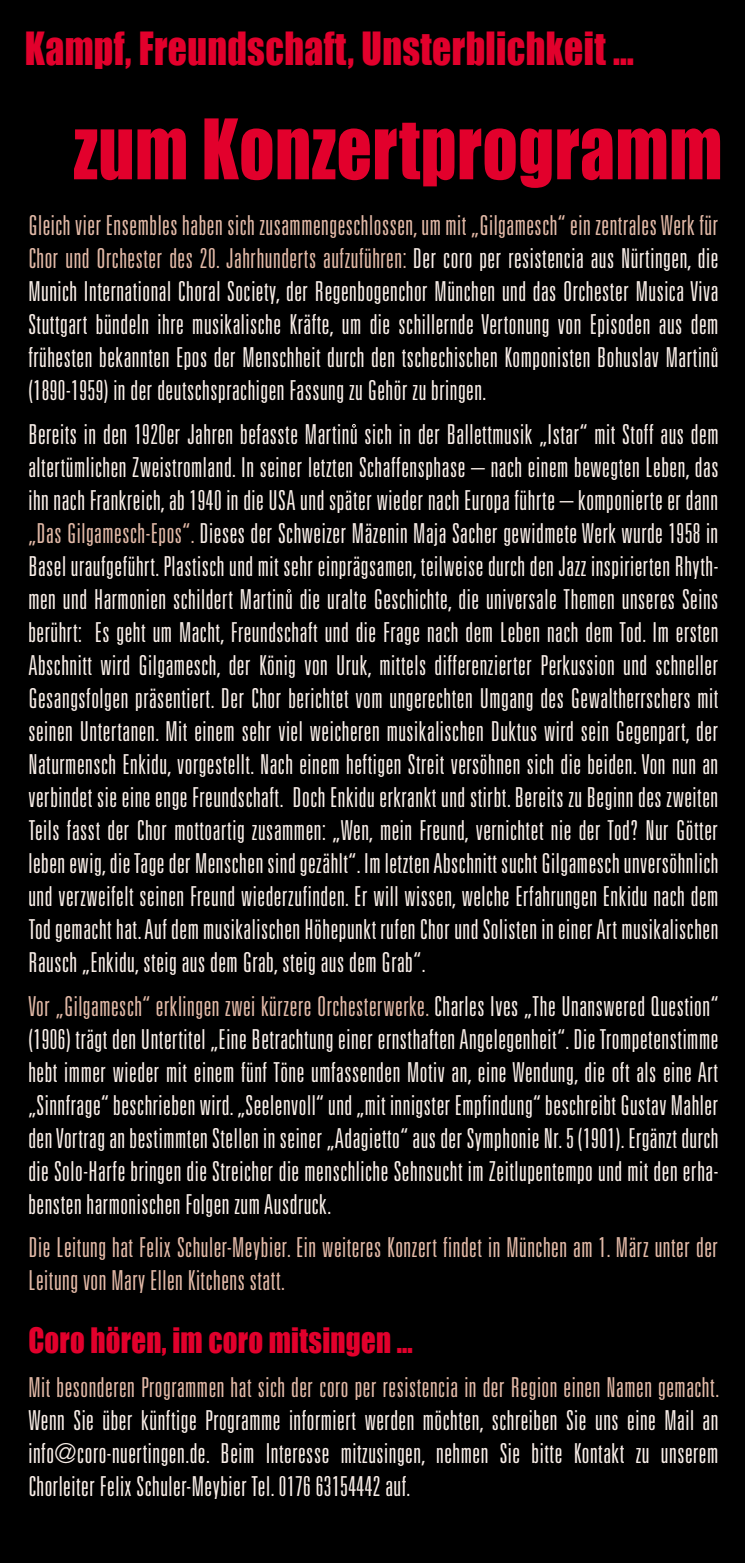
<style>
.page{position:relative;width:745px;height:1563px;background:#fff}
.page>*{position:absolute;margin:0;border:0;box-sizing:border-box;transform-origin:0 0}
.t1{font:77px "Impact";letter-spacing:.01em;color:#e2002c;scale:.89 1}
.t2{font:42px "Impact";letter-spacing:.01em;color:#e2002c;scale:.89 1}
.t3{font:32.25px "Impact";letter-spacing:.01em;color:#e2002c;scale:.89 1}
.t4{font:300 ultra-condensed 27.5px/33px "Univers LT Std";letter-spacing:.02em;color:#f8ede7;text-align:justify}
.t5{font:300 ultra-condensed 27.5px/33px "Univers LT Std";letter-spacing:.02em;color:#e1b8a6}
.s1{color:#e1b8a6}
</style>
<div class="page">
<div style="left:0;top:0;width:744px;height:1563px;background:#000"></div>
<h2 class="t2" style="left:25px;top:16px;width:685px">Kampf, Freundschaft, Unsterblichkeit …</h2>
<h1 class="t1" style="left:74px;top:89px;width:730px">zum Konzertprogramm</h1>
<p class="t4" style="left:28px;top:209px;width:691px"><span class="s1">Gleich vier Ensembles haben sich zusammengeschlossen, um mit „Gilgamesch“ ein zentrales Werk für Chor und Orchester des 20. Jahrhunderts aufzuführen:</span> Der coro per resistencia aus Nürtingen, die Munich International Choral Society, der Regenbogenchor München und das Orchester Musica Viva Stuttgart bündeln ihre musikalische Kräfte, um die schillernde Vertonung von Episoden aus dem frühesten bekannten Epos der Menschheit durch den tschechischen Komponisten Bohuslav Martinu (1890-1959) in der deutschsprachigen Fassung zu Gehör zu bringen.</p>
<p class="t4" style="left:28px;top:417px;width:691px">Bereits in den 1920er Jahren befasste Martinu sich in der Ballettmusik „Istar“ mit Stoff aus dem altertümlichen Zweistromland. In seiner letzten Schaffensphase – nach einem bewegten Leben, das ihn nach Frankreich, ab 1940 in die USA und später wieder nach Europa führte – komponierte er dann <span class="s1">„Das Gilgamesch-Epos“.</span> Dieses der Schweizer Mäzenin Maja Sacher gewidmete Werk wurde 1958 in Basel uraufgeführt. Plastisch und mit sehr einprägsamen, teilweise durch den Jazz inspirierten Rhyth&shy;men und Harmonien schildert Martinu die uralte Geschichte, die universale Themen unseres Seins berührt: Es geht um Macht, Freundschaft und die Frage nach dem Leben nach dem Tod. Im ersten Abschnitt wird Gilgamesch, der König von Uruk, mittels differenzierter Perkussion und schneller Gesangsfolgen präsentiert. Der Chor berichtet vom ungerechten Umgang des Gewaltherrschers mit seinen Untertanen. Mit einem sehr viel weicheren musikalischen Duktus wird sein Gegenpart, der Naturmensch Enkidu, vorgestellt. Nach einem heftigen Streit versöhnen sich die beiden. Von nun an verbindet sie eine enge Freundschaft. Doch Enkidu erkrankt und stirbt. Bereits zu Beginn des zweiten Teils fasst der Chor mottoartig zusammen: „Wen, mein Freund, vernichtet nie der Tod? Nur Götter leben ewig, die Tage der Menschen sind gezählt“. Im letzten Abschnitt sucht Gilgamesch unversöhnlich und verzweifelt seinen Freund wiederzufinden. Er will wissen, welche Erfahrungen Enkidu nach dem Tod gemacht hat. Auf dem musikalischen Höhepunkt rufen Chor und Solisten in einer Art musikalischen Rausch „Enkidu, steig aus dem Grab, steig aus dem Grab“.</p>
<p class="t4" style="left:28px;top:989px;width:691px"><span class="s1">Vor „Gilgamesch“ erklingen zwei kürzere Orchesterwerke.</span> Charles Ives „The Unanswered Question“ (1906) trägt den Untertitel „Eine Betrachtung einer ernsthaften Angelegenheit“. Die Trompetenstimme hebt immer wieder mit einem fünf Töne umfassenden Motiv an, eine Wendung, die oft als eine Art „Sinnfrage“ beschrieben wird. „Seelenvoll“ und „mit innigster Empfindung“ beschreibt Gustav Mahler den Vortrag an bestimmten Stellen in seiner „Adagietto“ aus der Symphonie Nr. 5 (1901). Ergänzt durch die Solo-Harfe bringen die Streicher die menschliche Sehnsucht im Zeitlupentempo und mit den erha&shy;bensten harmonischen Folgen zum Ausdruck.</p>
<p class="t5" style="left:28px;top:1231px;width:691px">Die Leitung hat Felix Schuler-Meybier. Ein weiteres Konzert findet in München am 1. März unter der<br>Leitung von Mary Ellen Kitchens statt.</p>
<p class="t3" style="left:28px;top:1315px;width:433px">Coro hören, im coro mitsingen …</p>
<p class="t5" style="left:28px;top:1370px;width:691px">Mit besonderen Programmen hat sich der coro per resistencia in der Region einen Namen gemacht.</p>
<p class="t4" style="left:28px;top:1403px;width:691px">Wenn Sie über künftige Programme informiert werden möchten, schreiben Sie uns eine Mail an info@coro-nuertingen.de. Beim Interesse mitzusingen, nehmen Sie bitte Kontakt zu unserem Chorleiter Felix Schuler-Meybier Tel. 0176 63154442 auf.</p>
</div>
